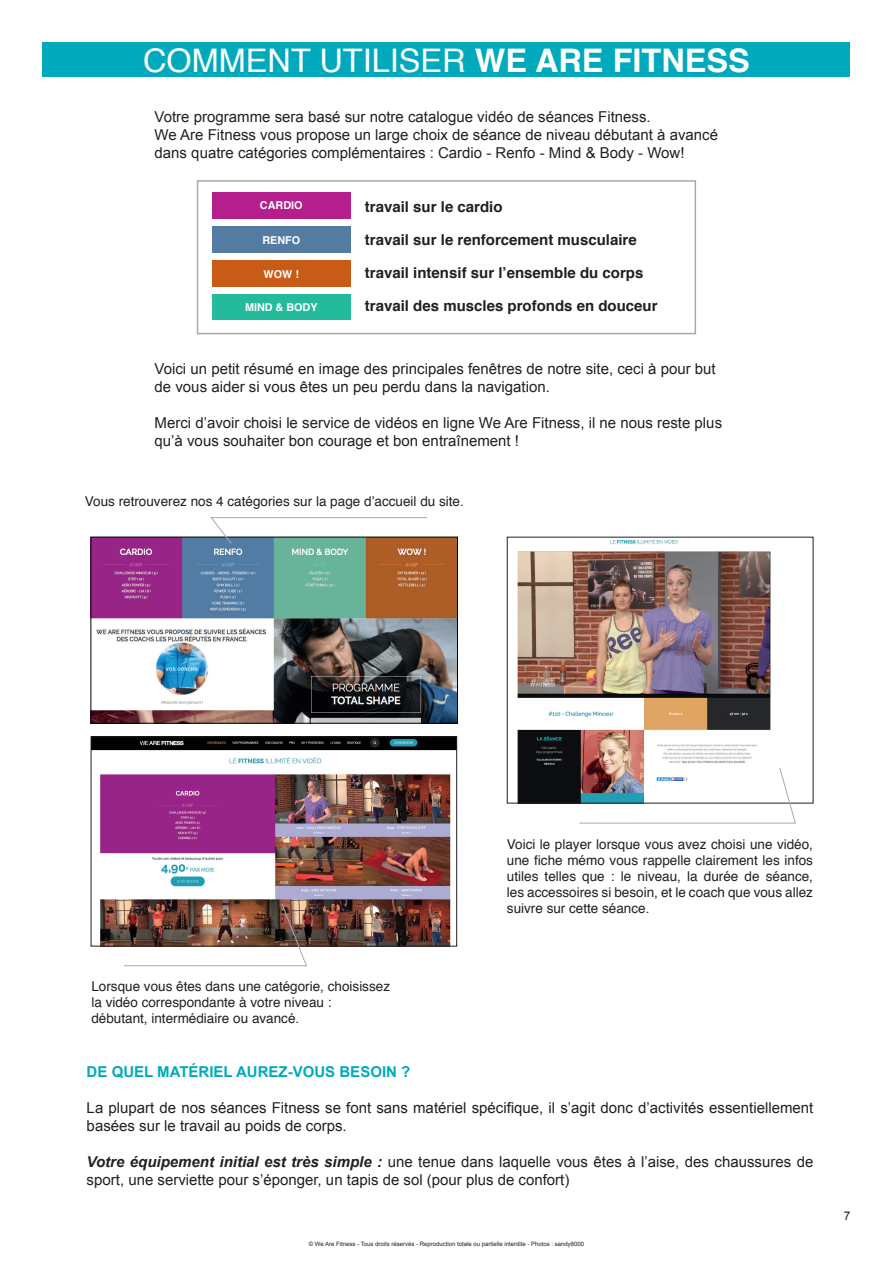
<style>
.page{position:relative;width:893px;height:1263px;background:#fff}
.page>*{position:absolute;margin:0;border:0;box-sizing:border-box;transform-origin:0 0}
.t1{font:32.55px "Helvetica";color:#fff}
.t2{font:15px/18px "Arial";color:#231f20}
.t3{font:700 15px "Helvetica";color:#231f20}
.t4{font:700 15px "Arial";color:#00aabc}
.t5{font:13.5px/16.2px "Helvetica";color:#231f20}
.t6{font:12px "Arial";color:#231f20}
.t7{font:700 10.8px "Helvetica";color:#fff}
.t8{font:6px "Arial";color:#231f20}
.s1{font-weight:700}
.s2{font-weight:700;font-style:italic}
</style>
<div class="page">
<img style="left:93px;top:539px;width:363px;height:183px">
<div style="left:91px;top:537px;width:367px;height:187px;border:1px solid #000"></div>
<img style="left:93px;top:738px;width:362px;height:206px">
<div style="left:91px;top:736px;width:366px;height:210px;border:1px solid #231f20"></div>
<img style="left:517px;top:539px;width:254px;height:262px">
<div style="left:507px;top:537px;width:306px;height:266px;border:1px solid #231f20"></div>
<svg style="left:210px;top:517px;width:218px;height:27px"></svg>
<img style="left:123px;top:903px;width:184px;height:63px">
<svg style="left:579px;top:767px;width:217px;height:57px"></svg>
<div style="left:43px;top:43px;width:807px;height:34px;background:#00aabc"></div>
<div style="left:212px;top:261px;width:139px;height:26px;background:#c85b18"></div>
<div style="left:212px;top:226px;width:139px;height:26px;background:#547ca3"></div>
<div style="left:212px;top:192px;width:139px;height:26px;background:#b41e8d"></div>
<div style="left:212px;top:295px;width:139px;height:25px;background:#24bb9d"></div>
<div style="left:197px;top:180px;width:499px;height:154px;border:2px solid #a8a9ad"></div>
<h1 class="t1" style="left:143px;top:35px;width:608px">COMMENT UTILISER <span class="s1">WE ARE FITNESS</span></h1>
<p class="t2" style="left:155px;top:108px;width:565px">Votre programme sera basé sur notre catalogue vidéo de séances Fitness.<br>We Are Fitness vous propose un large choix de séance de niveau débutant à avancé dans quatre catégories complémentaires : Cardio - Renfo - Mind &amp; Body - Wow!</p>
<p class="t7" style="left:260px;top:197px;width:44px">CARDIO</p>
<p class="t7" style="left:262px;top:231px;width:39px">RENFO</p>
<p class="t7" style="left:264px;top:265px;width:37px">WOW !</p>
<p class="t7" style="left:245px;top:299px;width:74px">MIND &amp; BODY</p>
<p class="t3" style="left:365px;top:195px;width:139px">travail sur le cardio</p>
<p class="t3" style="left:365px;top:228px;width:273px">travail sur le renforcement musculaire</p>
<p class="t3" style="left:365px;top:261px;width:280px">travail intensif sur l’ensemble du corps</p>
<p class="t3" style="left:365px;top:294px;width:294px">travail des muscles profonds en douceur</p>
<p class="t2" style="left:155px;top:360px;width:563px">Voici un petit résumé en image des principales fenêtres de notre site, ceci à pour but de vous aider si vous êtes un peu perdu dans la navigation.</p>
<p class="t2" style="left:155px;top:414px;width:569px">Merci d’avoir choisi le service de vidéos en ligne We Are Fitness, il ne nous reste plus qu’à vous souhaiter bon courage et bon entraînement !</p>
<p class="t5" style="left:85px;top:493px;width:380px">Vous retrouverez nos 4 catégories sur la page d’accueil du site.</p>
<p class="t5" style="left:91px;top:978px;width:300px">Lorsque vous êtes dans une catégorie, choisissez la vidéo correspondante à votre niveau : débutant, intermédiaire ou avancé.</p>
<p class="t5" style="left:507px;top:836px;width:308px;text-align:justify">Voici le player lorsque vous avez choisi une vidéo, une fiche mémo vous rappelle clairement les infos utiles telles que : le niveau, la durée de séance, les accessoires si besoin, et le coach que vous allez suivre sur cette séance.</p>
<p class="t4" style="left:87px;top:1062px;width:325px">DE QUEL MATÉRIEL AUREZ-VOUS BESOIN ?</p>
<p class="t2" style="left:87px;top:1099px;width:728px">La plupart de nos séances Fitness se font sans matériel spécifique, il s’agit donc d’activités essentiellement basées sur le travail au poids de corps.</p>
<p class="t2" style="left:87px;top:1153px;width:728px"><span class="s2">Votre équipement initial est très simple :</span> une tenue dans laquelle vous êtes à l’aise, des chaussures de sport, une serviette pour s’éponger, un tapis de sol (pour plus de confort)</p>
<p class="t8" style="left:309px;top:1240px;width:277px">© We Are Fitness - Tous droits réservés - Reproduction totale ou partielle interdite - Photos : sandy8000</p>
<p class="t6" style="left:844px;top:1208px;width:8px">7</p>
</div>
